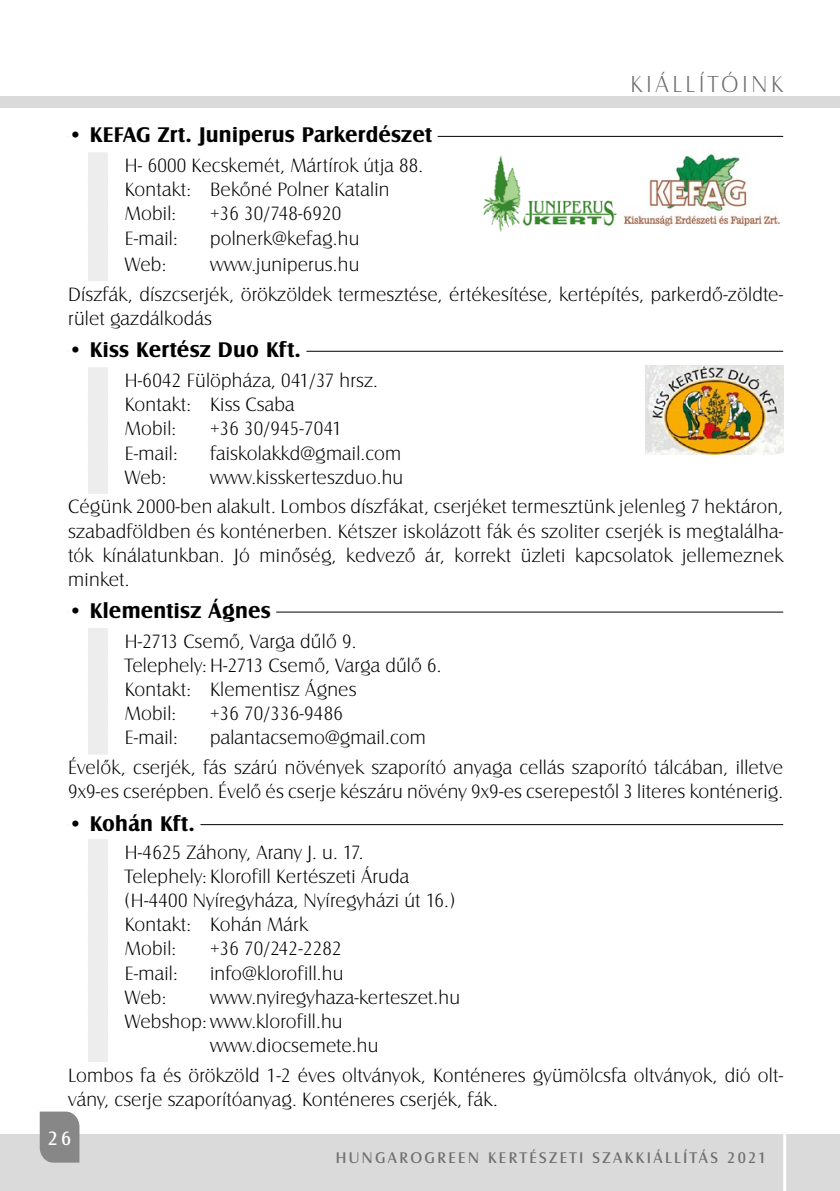
<style>
.page{position:relative;width:840px;height:1191px;background:#fff}
.page>*{position:absolute;margin:0;border:0;box-sizing:border-box;transform-origin:0 0}
.t1{font:24px "Castle Ligh";letter-spacing:.15em;color:#706f6f}
.t2{font:700 22px "Castle";letter-spacing:.01em;color:#000}
.t3{font:20px/24.2px "Castle Ligh";letter-spacing:.01em;color:#000}
.t4{font:20px "Castle";color:#fff}
.t5{font:16px "Castle";letter-spacing:.15em;color:#706f6f}
</style>
<div class="page">
<hr style="left:839px;top:1134px;width:1px;height:57px;background:#dadada">
<div style="left:0;top:1134px;width:839px;height:57px;background:#dadada"></div>
<div style="left:0;top:96px;width:839px;height:12px;background:#dadada"></div>
<svg style="left:839px;top:96px;width:1px;height:12px"></svg>
<hr style="left:782px;top:1133px;width:3px;height:58px;background:#fff">
<div style="left:40px;top:1111px;width:39px;height:51px;background:#878787"></div>
<hr style="left:68px;top:136px;width:714px;height:1px;background:#000">
<div style="left:68px;top:131px;width:369px;height:10px;background:#fff"></div>
<div style="left:88px;top:152px;width:20px;height:30px;background:#ededed"></div>
<div style="left:88px;top:176px;width:20px;height:30px;background:#ededed"></div>
<div style="left:88px;top:201px;width:20px;height:30px;background:#ededed"></div>
<div style="left:88px;top:225px;width:20px;height:30px;background:#ededed"></div>
<div style="left:88px;top:251px;width:20px;height:30px;background:#ededed"></div>
<hr style="left:68px;top:351px;width:714px;height:1px;background:#000">
<div style="left:68px;top:346px;width:238px;height:10px;background:#fff"></div>
<div style="left:88px;top:367px;width:20px;height:30px;background:#ededed"></div>
<div style="left:88px;top:391px;width:20px;height:30px;background:#ededed"></div>
<div style="left:88px;top:415px;width:20px;height:30px;background:#ededed"></div>
<div style="left:88px;top:439px;width:20px;height:30px;background:#ededed"></div>
<div style="left:88px;top:464px;width:20px;height:30px;background:#ededed"></div>
<hr style="left:68px;top:612px;width:714px;height:1px;background:#000">
<div style="left:68px;top:606px;width:208px;height:10px;background:#fff"></div>
<div style="left:88px;top:628px;width:20px;height:30px;background:#ededed"></div>
<div style="left:88px;top:652px;width:20px;height:30px;background:#ededed"></div>
<div style="left:88px;top:676px;width:20px;height:30px;background:#ededed"></div>
<div style="left:88px;top:700px;width:20px;height:30px;background:#ededed"></div>
<div style="left:88px;top:724px;width:20px;height:30px;background:#ededed"></div>
<hr style="left:68px;top:824px;width:714px;height:1px;background:#000">
<div style="left:68px;top:819px;width:132px;height:10px;background:#fff"></div>
<div style="left:88px;top:839px;width:20px;height:30px;background:#ededed"></div>
<div style="left:88px;top:863px;width:20px;height:30px;background:#ededed"></div>
<div style="left:88px;top:887px;width:20px;height:30px;background:#ededed"></div>
<div style="left:88px;top:911px;width:20px;height:30px;background:#ededed"></div>
<div style="left:88px;top:935px;width:20px;height:30px;background:#ededed"></div>
<div style="left:88px;top:959px;width:20px;height:30px;background:#ededed"></div>
<div style="left:88px;top:983px;width:20px;height:30px;background:#ededed"></div>
<div style="left:88px;top:1008px;width:20px;height:30px;background:#ededed"></div>
<div style="left:88px;top:1032px;width:20px;height:30px;background:#ededed"></div>
<img style="left:483px;top:155px;width:134px;height:77px">
<img style="left:623px;top:154px;width:157px;height:72px">
<img style="left:645px;top:365px;width:137px;height:89px">
<p class="t2" style="left:68px;top:122px;width:365px">• KEFAG Zrt. Juniperus Parkerdészet</p>
<p class="t3" style="left:125px;top:153px;width:300px">H- 6000 Kecskemét, Mártírok útja 88.<br>Kontakt: Bekôné Polner Katalin<br>Mobil:</p>
<p class="t3" style="left:210px;top:202px;width:133px">+36 30/748-6920</p>
<p class="t1" style="left:630px;top:71px;width:154px">KIÁLLÍTÓINK</p>
<p class="t3" style="left:125px;top:226px;width:54px">E-mail:</p>
<p class="t3" style="left:210px;top:226px;width:151px">polnerk@kefag.hu</p>
<p class="t3" style="left:125px;top:252px;width:43px">Web:</p>
<p class="t3" style="left:68px;top:249px;width:716px;line-height:29.8px;text-indent:142px">www.juniperus.hu<br>Díszfák, díszcserjék, örökzöldek termesztése, értékesítése, kertépítés, parkerdô-zöldte-</p>
<p class="t3" style="left:68px;top:306px;width:145px">rület gazdálkodás</p>
<p class="t2" style="left:68px;top:337px;width:234px">• Kiss Kertész Duo Kft.</p>
<p class="t3" style="left:125px;top:368px;width:254px">H-6042 Fülöpháza, 041/37 hrsz.<br>Kontakt: Kiss Csaba<br>Mobil:</p>
<p class="t3" style="left:210px;top:416px;width:133px">+36 30/945-7041</p>
<p class="t3" style="left:125px;top:441px;width:54px">E-mail:</p>
<p class="t3" style="left:210px;top:441px;width:193px">faiskolakkd@gmail.com</p>
<p class="t3" style="left:125px;top:465px;width:43px">Web:</p>
<p class="t3" style="left:68px;top:462px;width:716px;line-height:29.8px;text-indent:142px">www.kisskerteszduo.hu<br>Cégünk 2000-ben alakult. Lombos díszfákat, cserjéket termesztünk jelenleg 7 hektáron,</p>
<p class="t3" style="left:68px;top:519px;width:716px;text-align:justify">szabadföldben és konténerben. Kétszer iskolázott fák és szoliter cserjék is megtalálha&shy;tók kínálatunkban. Jó minôség, kedvezô ár, korrekt üzleti kapcsolatok jellemeznek minket.</p>
<p class="t2" style="left:68px;top:598px;width:204px">• Klementisz Ágnes</p>
<p class="t3" style="left:125px;top:629px;width:318px">H-2713 Csemô, Varga dûlô 9.<br>Telephely:H-2713 Csemô, Varga dûlô 6.<br>Kontakt: Klementisz Ágnes<br>Mobil:</p>
<p class="t3" style="left:210px;top:701px;width:134px">+36 70/336-9486</p>
<p class="t3" style="left:68px;top:723px;width:716px;line-height:29.8px;text-indent:142px">palantacsemo@gmail.com<br>Évelôk, cserjék, fás szárú növények szaporító anyaga cellás szaporító tálcában, illetve</p>
<p class="t3" style="left:68px;top:779px;width:716px">9x9-es cserépben. Évelô és cserje készáru növény 9x9-es cserepestôl 3 literes konténerig.</p>
<p class="t2" style="left:68px;top:810px;width:128px">• Kohán Kft.</p>
<p class="t3" style="left:125px;top:840px;width:331px">H-4625 Záhony, Arany J. u. 17.<br>Telephely: Klorofill Kertészeti Áruda (H-4400 Nyíregyháza, Nyíregyházi út 16.)<br>Kontakt: Kohán Márk<br>Mobil:</p>
<p class="t3" style="left:125px;top:725px;width:54px">E-mail:</p>
<p class="t3" style="left:210px;top:936px;width:133px">+36 70/242-2282</p>
<p class="t3" style="left:125px;top:960px;width:54px">E-mail:</p>
<p class="t3" style="left:210px;top:960px;width:135px">info@klorofill.hu</p>
<p class="t3" style="left:125px;top:985px;width:43px">Web:</p>
<p class="t3" style="left:210px;top:985px;width:251px">www.nyiregyhaza-kerteszet.hu</p>
<p class="t3" style="left:125px;top:1009px;width:219px">Webshop:www.klorofill.hu</p>
<p class="t3" style="left:210px;top:1033px;width:170px">www.diocsemete.hu</p>
<p class="t3" style="left:68px;top:1063px;width:716px">Lombos fa és örökzöld 1-2 éves oltványok, Konténeres gyümölcsfa oltványok, dió olt&shy;vány, cserje szaporítóanyag. Konténeres cserjék, fák.</p>
<p class="t4" style="left:48px;top:1127px;width:25px">26</p>
<p class="t5" style="left:335px;top:1148px;width:431px">HUNGAROGREEN KERTÉSZETI SZAKKIÁLLÍTÁS 2021</p>
</div>
